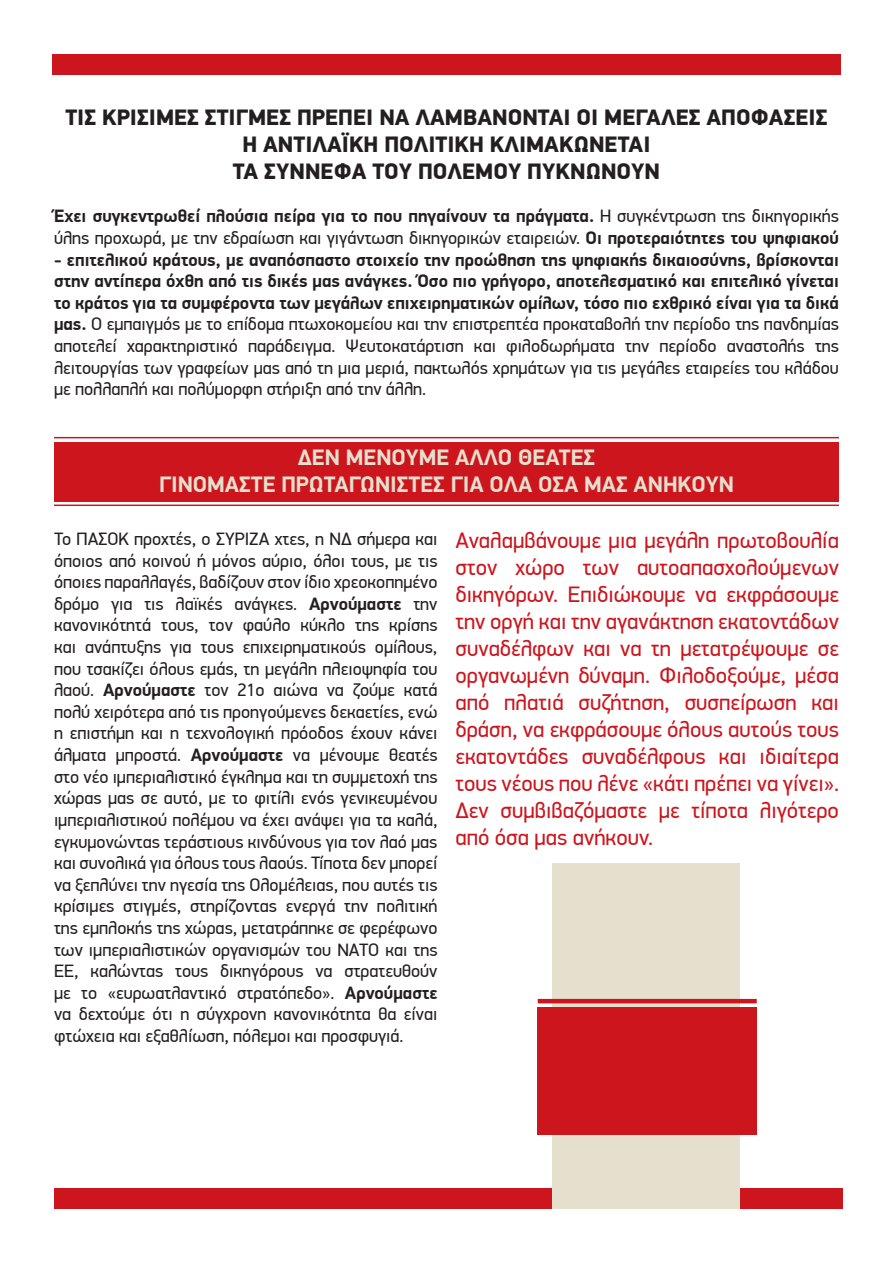
<style>
.page{position:relative;width:893px;height:1263px;background:#fff}
.page>*{position:absolute;margin:0;border:0;box-sizing:border-box;transform-origin:0 0}
.t1{font:22.5px/27px "PF Din Display Pro";color:#cd151d;text-align:justify}
.t2{font:900 22.5px "PF Din Display Pro";color:#231f20}
.t3{font:700 22.5px "PF Din Display Pro";color:#e5e0ce}
.t4{font:18px/21.6px "PF Din Display Pro";color:#231f20;text-align:justify}
.s1{font-weight:700}
</style>
<div class="page">
<div style="left:54px;top:1188px;width:788px;height:21px;background:#cd151d"></div>
<div style="left:54px;top:442px;width:785px;height:60px;background:#cd151d"></div>
<hr style="left:54px;top:437px;width:785px;height:1px;background:#cd151d">
<hr style="left:54px;top:504px;width:785px;height:2px;background:#cd151d">
<div style="left:552px;top:863px;width:187px;height:346px;background:#e5e0ce"></div>
<div style="left:538px;top:1007px;width:219px;height:127px;background:#cd151d"></div>
<hr style="left:538px;top:999px;width:219px;height:4px;background:#cd151d">
<div style="left:52px;top:54px;width:788px;height:21px;background:#cd151d"></div>
<p class="t2" style="left:65px;top:104px;width:764px">ΤΙΣ ΚΡΙΣΙΜΕΣ ΣΤΙΓΜΕΣ ΠΡΕΠΕΙ ΝΑ ΛΑΜΒΑΝΟΝΤΑΙ ΟΙ ΜΕΓΑΛΕΣ ΑΠΟΦΑΣΕΙΣ</p>
<p class="t2" style="left:242px;top:131px;width:410px">Η ΑΝΤΙΛΑΪΚΗ ΠΟΛΙΤΙΚΗ ΚΛΙΜΑΚΩΝΕΤΑΙ</p>
<p class="t2" style="left:233px;top:158px;width:429px">ΤΑ ΣΥΝΝΕΦΑ ΤΟΥ ΠΟΛΕΜΟΥ ΠΥΚΝΩΝΟΥΝ</p>
<p class="t4" style="left:54px;top:206px;width:786px"><span class="s1">Έχει συγκεντρωθεί πλούσια πείρα για το που πηγαίνουν τα πράγματα.</span> Η συγκέντρωση της δικηγορικής ύλης προχωρά, με την εδραίωση και γιγάντωση δικηγορικών εταιρειών. <span class="s1">Οι προτεραιότητες του ψηφιακού</span></p>
<p class="t4" style="left:54px;top:249px;width:786px"><span class="s1">- επιτελικού κράτους, με αναπόσπαστο στοιχείο την προώθηση της ψηφιακής δικαιοσύνης, βρίσκονται στην αντίπερα όχθη από τις δικές μας ανάγκες. Όσο πιο γρήγορο, αποτελεσματικό και επιτελικό γίνεται το κράτος για τα συμφέροντα των μεγάλων επιχειρηματικών ομίλων, τόσο πιο εχθρικό είναι για τα δικά μας.</span> Ο εμπαιγμός με το επίδομα πτωχοκομείου και την επιστρεπτέα προκαταβολή την περίοδο της πανδημίας αποτελεί χαρακτηριστικό παράδειγμα. Ψευτοκατάρτιση και φιλοδωρήματα την περίοδο αναστολής της λειτουργίας των γραφείων μας από τη μια μεριά, πακτωλός χρημάτων για τις μεγάλες εταιρείες του κλάδου με πολλαπλή και πολύμορφη στήριξη από την άλλη.</p>
<p class="t3" style="left:298px;top:444px;width:299px">ΔΕΝ ΜΕΝΟΥΜΕ ΑΛΛΟ ΘΕΑΤΕΣ</p>
<p class="t3" style="left:159px;top:471px;width:576px">ΓΙΝΟΜΑΣΤΕ ΠΡΩΤΑΓΩΝΙΣΤΕΣ ΓΙΑ ΟΛΑ ΟΣΑ ΜΑΣ ΑΝΗΚΟΥΝ</p>
<p class="t4" style="left:54px;top:528px;width:385px">Το ΠΑΣΟΚ προχτές, ο ΣΥΡΙΖΑ χτες, η ΝΔ σήμερα και όποιος από κοινού ή μόνος αύριο, όλοι τους, με τις όποιες παραλλαγές, βαδίζουν στον ίδιο χρεοκοπημένο δρόμο για τις λαϊκές ανάγκες. <span class="s1">Αρνούμαστε</span> την κανονικότητά τους, τον φαύλο κύκλο της κρίσης και ανάπτυξης για τους επιχειρηματικούς ομίλους, που τσακίζει όλους εμάς, τη μεγάλη πλειοψηφία του λαού. <span class="s1">Αρνούμαστε</span> τον 21ο αιώνα να ζούμε κατά πολύ χειρότερα από τις προηγούμενες δεκαετίες, ενώ η επιστήμη και η τεχνολογική πρόοδος έχουν κάνει άλματα μπροστά. <span class="s1">Αρνούμαστε</span> να μένουμε θεατές στο νέο ιμπεριαλιστικό έγκλημα και τη συμμετοχή της χώρας μας σε αυτό, με το φιτίλι ενός γενικευμένου ιμπεριαλιστικού πολέμου να έχει ανάψει για τα καλά, εγκυμονώντας τεράστιους κινδύνους για τον λαό μας και συνολικά για όλους τους λαούς. Τίποτα δεν μπορεί να ξεπλύνει την ηγεσία της Ολομέλειας, που αυτές τις κρίσιμες στιγμές, στηρίζοντας ενεργά την πολιτική της εμπλοκής της χώρας, μετατράπηκε σε φερέφωνο των ιμπεριαλιστικών οργανισμών του ΝΑΤΟ και της ΕΕ, καλώντας τους δικηγόρους να στρατευθούν με το «ευρωατλαντικό στρατόπεδο». <span class="s1">Αρνούμαστε </span>να δεχτούμε ότι η σύγχρονη κανονικότητα θα είναι φτώχεια και εξαθλίωση, πόλεμοι και προσφυγιά.</p>
<p class="t1" style="left:455px;top:528px;width:385px">Αναλαμβάνουμε μια μεγάλη πρωτοβουλία στον χώρο των αυτοαπασχολούμενων δικηγόρων. Επιδιώκουμε να εκφράσουμε την οργή και την αγανάκτηση εκατοντάδων συναδέλφων και να τη μετατρέψουμε σε οργανωμένη δύναμη. Φιλοδοξούμε, μέσα από πλατιά συζήτηση, συσπείρωση και δράση, να εκφράσουμε όλους αυτούς τους εκατοντάδες συναδέλφους και ιδιαίτερα τους νέους που λένε «κάτι πρέπει να γίνει».<br>Δεν συμβιβαζόμαστε με τίποτα λιγότερο από όσα μας ανήκουν.</p>
</div>
